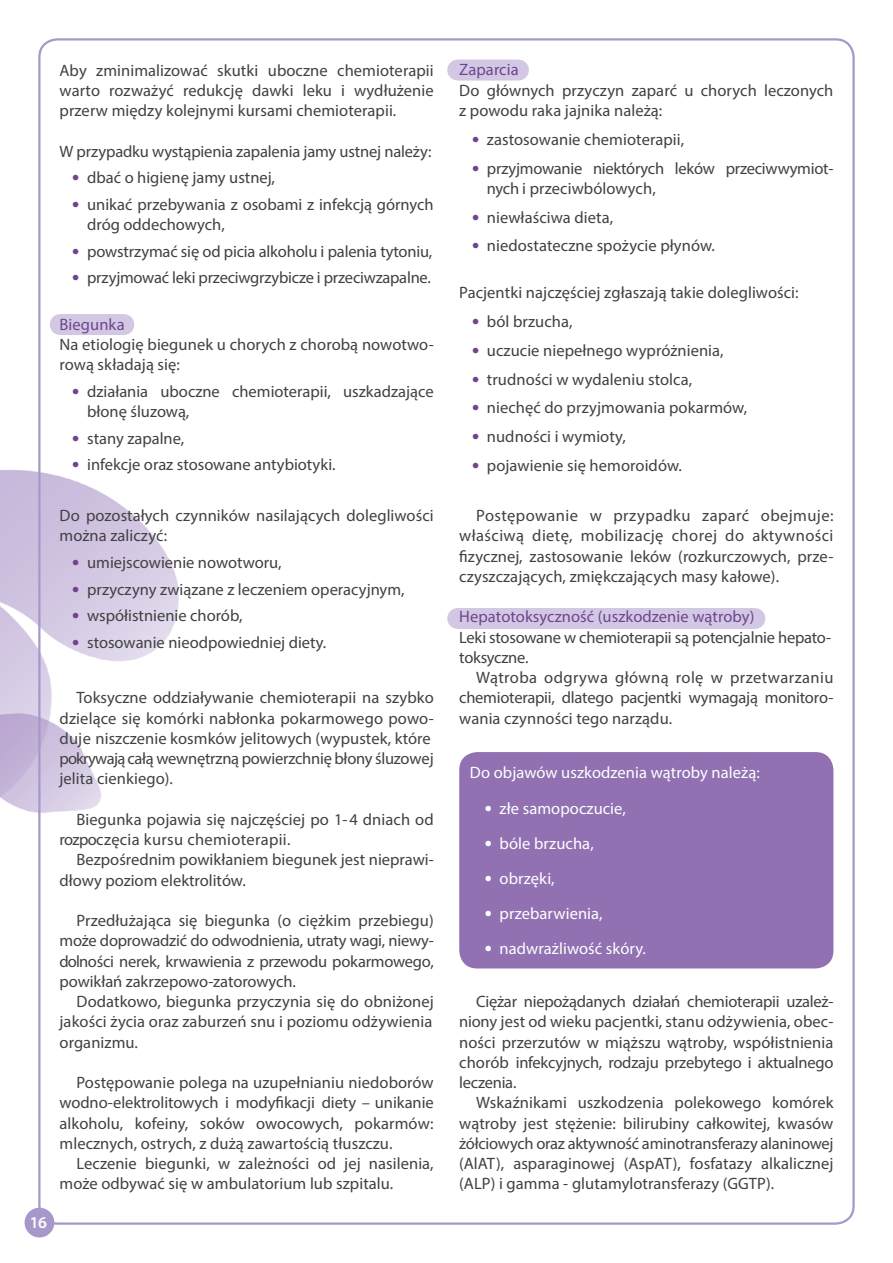
<style>
.page{position:relative;width:893px;height:1263px;background:#fff}
.page>*{position:absolute;margin:0;border:0;box-sizing:border-box;transform-origin:0 0}
.t1{font:16.5px/20.2px "Myriad Pro";letter-spacing:.005em;color:#414042}
.t2{font:16.5px/20.2px "Myriad Pro";letter-spacing:-.015em;color:#414042}
.t3{font:16.5px "Myriad Pro";letter-spacing:.005em;color:#fff}
.t4{font:16.5px "Myriad Pro";letter-spacing:.005em;color:#6d458f}
.t5{font:600 16.5px "Myriad Pro";color:#fff}
.s1{font-weight:700;font-size:21px;color:#6d458f}
.s2{font-weight:700;font-size:21px}
</style>
<div class="page">
<img style="left:0;top:470px;width:179px;height:343px">
<div style="left:25px;top:1208px;width:29px;height:29px;background:#a698c9;border-radius:50%"></div>
<div style="left:459px;top:752px;width:374px;height:216px;background:#9171b2;border-radius:18px"></div>
<div style="left:458px;top:60px;width:60px;height:21px;background:#d3c8e3"></div>
<div style="left:60px;top:314px;width:64px;height:21px;background:#d3c8e3"></div>
<div style="left:458px;top:608px;width:297px;height:21px;background:#d3c8e3"></div>
<p class="t1" style="left:60px;top:60px;width:376px;text-align:justify">Aby zminimalizować skutki uboczne chemioterapii warto rozważyć redukcję dawki leku i wydłużenie przerw między kolejnymi kursami chemioterapii.</p>
<p class="t1" style="left:60px;top:141px;width:374px">W przypadku wystąpienia zapalenia jamy ustnej należy:</p>
<p class="t1" style="left:72px;top:167px;width:204px"><span class="s1">•</span> dbać o higienę jamy ustnej,</p>
<p class="t1" style="left:87px;top:194px;width:348px;text-indent:-15px"><span class="s1">•</span> unikać przebywania z osobami z infekcją górnych dróg oddechowych,</p>
<p class="t1" style="left:72px;top:241px;width:362px"><span class="s1">•</span> powstrzymać się od picia alkoholu i palenia tytoniu,</p>
<p class="t2" style="left:72px;top:267px;width:360px"><span class="s1">•</span> przyjmować leki przeciwgrzybicze i przeciwzapalne.</p>
<p class="t4" style="left:60px;top:314px;width:67px">Biegunka</p>
<p class="t1" style="left:60px;top:334px;width:376px">Na etiologię biegunek u chorych z chorobą nowotwo&shy;rową składają się:</p>
<p class="t1" style="left:87px;top:381px;width:348px;text-indent:-15px"><span class="s1">•</span> działania uboczne chemioterapii, uszkadzające błonę śluzową,</p>
<p class="t1" style="left:72px;top:428px;width:113px"><span class="s1">•</span> stany zapalne,</p>
<p class="t1" style="left:72px;top:455px;width:265px"><span class="s1">•</span> infekcje oraz stosowane antybiotyki.</p>
<p class="t1" style="left:60px;top:505px;width:376px">Do pozostałych czynników nasilających dolegliwości można zaliczyć:</p>
<p class="t1" style="left:72px;top:552px;width:211px"><span class="s1">•</span> umiejscowienie nowotworu,</p>
<p class="t1" style="left:72px;top:579px;width:334px"><span class="s1">•</span> przyczyny związane z leczeniem operacyjnym,</p>
<p class="t1" style="left:72px;top:605px;width:172px"><span class="s1">•</span> współistnienie chorób,</p>
<p class="t1" style="left:72px;top:632px;width:256px"><span class="s1">•</span> stosowanie nieodpowiedniej diety.</p>
<p class="t5" style="left:30px;top:1212px;width:19px">16</p>
<p class="t1" style="left:60px;top:687px;width:376px;text-indent:17px">Toksyczne oddziaływanie chemioterapii na szybko dzielące się komórki nabłonka pokarmowego powo&shy;duje niszczenie kosmków jelitowych (wypustek, które pokrywają całą wewnętrzną powierzchnię błony śluzowej jelita cienkiego).</p>
<p class="t1" style="left:60px;top:809px;width:376px;text-indent:17px">Biegunka pojawia się najczęściej po 1-4 dniach od rozpoczęcia kursu chemioterapii.</p>
<p class="t1" style="left:60px;top:849px;width:376px;text-indent:17px">Bezpośrednim powikłaniem biegunek jest nieprawi&shy;dłowy poziom elektrolitów.</p>
<p class="t1" style="left:60px;top:910px;width:376px;text-align:justify;text-indent:17px">Przedłużająca się biegunka (o ciężkim przebiegu) może doprowadzić do odwodnienia, utraty wagi, niewy&shy;dolności nerek, krwawienia z przewodu pokarmowego, powikłań zakrzepowo-zatorowych.</p>
<p class="t1" style="left:60px;top:991px;width:376px;text-align:justify;text-indent:17px">Dodatkowo, biegunka przyczynia się do obniżonej jakości życia oraz zaburzeń snu i poziomu odżywienia organizmu.</p>
<p class="t1" style="left:60px;top:1072px;width:376px;text-align:justify;text-indent:17px">Postępowanie polega na uzupełnianiu niedoborów wodno-elektrolitowych i modyfikacji diety – unikanie alkoholu, kofeiny, soków owocowych, pokarmów: mlecznych, ostrych, z dużą zawartością tłuszczu.</p>
<p class="t1" style="left:60px;top:1153px;width:376px;text-indent:17px">Leczenie biegunki, w zależności od jej nasilenia, może odbywać się w ambulatorium lub szpitalu.</p>
<p class="t4" style="left:459px;top:60px;width:61px">Zaparcia</p>
<p class="t1" style="left:459px;top:80px;width:376px">Do głównych przyczyn zaparć u chorych leczonych z powodu raka jajnika należą:</p>
<p class="t1" style="left:472px;top:129px;width:214px"><span class="s1">•</span> zastosowanie chemioterapii,</p>
<p class="t2" style="left:487px;top:158px;width:348px;text-indent:-15px"><span class="s1">•</span> przyjmowanie niektórych leków przeciwwymiot&shy;nych i przeciwbólowych,</p>
<p class="t1" style="left:472px;top:207px;width:143px"><span class="s1">•</span> niewłaściwa dieta,</p>
<p class="t1" style="left:472px;top:235px;width:245px"><span class="s1">•</span> niedostateczne spożycie płynów.</p>
<p class="t1" style="left:459px;top:282px;width:341px">Pacjentki najczęściej zgłaszają takie dolegliwości:</p>
<p class="t1" style="left:472px;top:311px;width:102px"><span class="s1">•</span> ból brzucha,</p>
<p class="t1" style="left:472px;top:340px;width:253px"><span class="s1">•</span> uczucie niepełnego wypróżnienia,</p>
<p class="t1" style="left:472px;top:369px;width:222px"><span class="s1">•</span> trudności w wydaleniu stolca,</p>
<p class="t1" style="left:472px;top:397px;width:277px"><span class="s1">•</span> niechęć do przyjmowania pokarmów,</p>
<p class="t1" style="left:472px;top:426px;width:155px"><span class="s1">•</span> nudności i wymioty,</p>
<p class="t1" style="left:472px;top:455px;width:211px"><span class="s1">•</span> pojawienie się hemoroidów.</p>
<p class="t1" style="left:459px;top:505px;width:376px;text-align:justify;text-indent:17px">Postępowanie w przypadku zaparć obejmuje: właściwą dietę, mobilizację chorej do aktywności fizycznej, zastosowanie leków (rozkurczowych, prze&shy;czyszczających, zmiękczających masy kałowe).</p>
<p class="t4" style="left:459px;top:607px;width:297px">Hepatotoksyczność (uszkodzenie wątroby)</p>
<p class="t2" style="left:459px;top:627px;width:373px">Leki stosowane w chemioterapii są potencjalnie hepato&shy;toksyczne.</p>
<p class="t1" style="left:459px;top:667px;width:376px;text-align:justify;text-indent:17px">Wątroba odgrywa główną rolę w przetwarzaniu chemioterapii, dlatego pacjentki wymagają monitoro&shy;wania czynności tego narządu.</p>
<p class="t3" style="left:470px;top:763px;width:291px">Do objawów uszkodzenia wątroby należą:</p>
<p class="t3" style="left:485px;top:798px;width:143px"><span class="s2">•</span> złe samopoczucie,</p>
<p class="t3" style="left:485px;top:833px;width:110px"><span class="s2">•</span> bóle brzucha,</p>
<p class="t3" style="left:485px;top:868px;width:71px"><span class="s2">•</span> obrzęki,</p>
<p class="t3" style="left:485px;top:903px;width:119px"><span class="s2">•</span> przebarwienia,</p>
<p class="t3" style="left:485px;top:938px;width:163px"><span class="s2">•</span> nadwrażliwość skóry.</p>
<p class="t1" style="left:459px;top:991px;width:376px;text-align:justify;text-indent:17px">Ciężar niepożądanych działań chemioterapii uzależ&shy;niony jest od wieku pacjentki, stanu odżywienia, obec&shy;ności przerzutów w miąższu wątroby, współistnienia chorób infekcyjnych, rodzaju przebytego i aktualnego leczenia.</p>
<p class="t1" style="left:459px;top:1092px;width:376px;text-align:justify;text-indent:17px">Wskaźnikami uszkodzenia polekowego komórek wątroby jest stężenie: bilirubiny całkowitej, kwasów żółciowych oraz aktywność aminotransferazy alaninowej (AlAT), asparaginowej (AspAT), fosfatazy alkalicznej (ALP) i gamma - glutamylotransferazy (GGTP).</p>
</div>
